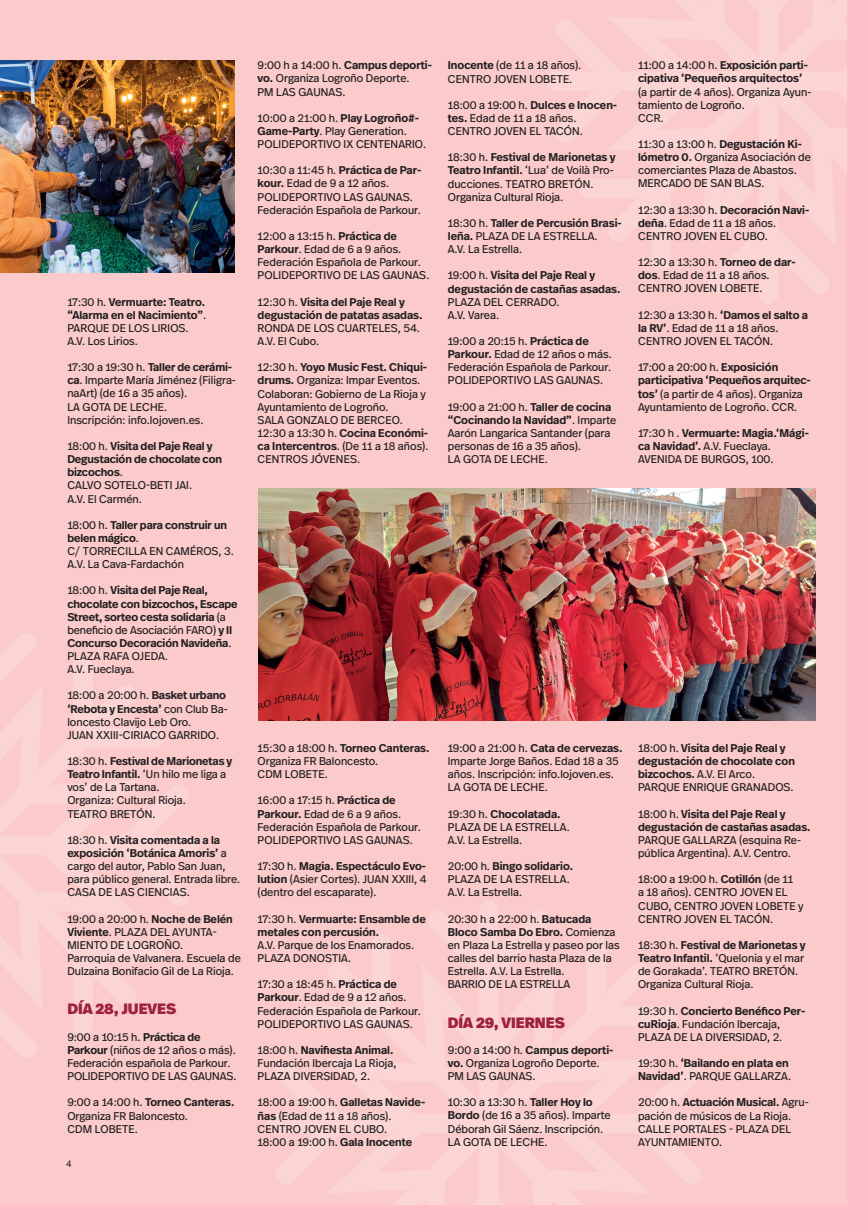
<style>
.page{position:relative;width:847px;height:1205px;background:#facbca}
.page>*{position:absolute;margin:0;border:0;box-sizing:border-box;transform-origin:0 0}
.t1{font:900 15px "Real Head Pro";color:#9f213d}
.t2{font:11.25px/13.1px "Real Head Pro";color:#231f20}
.t3{font:600 11.25px/13.1px "Real Head Pro";color:#231f20}
.t4{font:9.38px "Arial";color:#231f20}
.s1{font-weight:600}
.s2{font-weight:400}
</style>
<div class="page">
<img style="left:259px;top:488px;width:556px;height:233px">
<img style="left:0;top:60px;width:235px;height:213px">
<p class="t2" style="left:67px;top:295px;width:141px">17:30 h. <span class="s1">Vermuarte: Teatro. “Alarma en el Nacimiento”</span>.<br>PARQUE DE LOS LIRIOS.<br>A.V. Los Lirios.</p>
<p class="t2" style="left:67px;top:360px;width:170px">17:30 a 19:30 h. <span class="s1">Taller de cerámi&shy;ca</span>. Imparte María Jiménez (Filigra&shy;naArt) (de 16 a 35 años).<br>LA GOTA DE LECHE.<br>Inscripción: info.lojoven.es.</p>
<p class="t3" style="left:67px;top:439px;width:156px"><span class="s2">18:00 h.</span> Visita del Paje Real y<br>Degustación de chocolate con bizcochos<span class="s2">.<br>CALVO SOTELO-BETI JAI.<br>A.V. El Carmén.</span></p>
<p class="t2" style="left:67px;top:518px;width:168px">18:00 h. <span class="s1">Taller para construir un belen mágico</span>.<br>C/ TORRECILLA EN CAMÉROS, 3.<br>A.V. La Cava-Fardachón</p>
<p class="t3" style="left:67px;top:584px;width:172px"><span class="s2">18:00 h.</span> Visita del Paje Real, chocolate con bizcochos, Escape<br>Street, sorteo cesta solidaria <span class="s2">(a beneficio de Asociación FARO)</span> y II<br>Concurso Decoración Navideña<span class="s2">.<br>PLAZA RAFA OJEDA.<br>A.V. Fueclaya.</span></p>
<p class="t2" style="left:67px;top:689px;width:162px">18:00 a 20:00 h. <span class="s1">Basket urbano ‘Rebota y Encesta’</span> con Club Ba&shy;loncesto Clavijo Leb Oro.<br>JUAN XXIII-CIRIACO GARRIDO.</p>
<p class="t2" style="left:67px;top:754px;width:167px">18:30 h. <span class="s1">Festival de Marionetas y<br>Teatro Infantil.</span> ‘Un hilo me liga a vos’ de La Tartana.<br>Organiza: Cultural Rioja.<br>TEATRO BRETÓN.</p>
<p class="t2" style="left:67px;top:833px;width:175px">18:30 h. <span class="s1">Visita comentada a la exposición ‘Botánica Amoris’</span> a cargo del autor, Pablo San Juan, para público general. Entrada libre.<br>CASA DE LAS CIENCIAS.</p>
<p class="t2" style="left:67px;top:912px;width:175px">19:00 a 20:00 h. <span class="s1">Noche de Belén<br>Viviente</span>. PLAZA DEL AYUNTA-<br>MIENTO DE LOGROÑO.<br>Parroquia de Valvanera. Escuela de<br>Dulzaina Bonifacio Gil de La Rioja.</p>
<h1 class="t1" style="left:67px;top:998px;width:110px">DÍA 28, JUEVES</h1>
<p class="t2" style="left:67px;top:1030px;width:171px">9:00 a 10:15 h. <span class="s1">Práctica de<br>Parkour</span> (niños de 12 años o más).<br>Federación española de Parkour.<br>POLIDEPORTIVO DE LAS GAUNAS.</p>
<p class="t2" style="left:67px;top:1095px;width:169px">9:00 a 14:00 h. <span class="s1">Torneo Canteras.<br></span>Organiza FR Baloncesto.<br>CDM LOBETE.</p>
<p class="t4" style="left:67px;top:1158px;width:7px">4</p>
<p class="t2" style="left:258px;top:58px;width:176px">9:00 h a 14:00 h. <span class="s1">Campus deporti&shy;vo.</span> Organiza Logroño Deporte.<br>PM LAS GAUNAS.</p>
<p class="t2" style="left:258px;top:111px;width:170px">10:00 a 21:00 h. <span class="s1">Play Logroño#-<br>Game-Party</span>. Play Generation.<br>POLIDEPORTIVO IX CENTENARIO.</p>
<p class="t2" style="left:258px;top:163px;width:165px">10:30 a 11:45 h. <span class="s1">Práctica de Par&shy;kour.</span> Edad de 9 a 12 años.<br>POLIDEPORTIVO LAS GAUNAS.<br>Federación Española de Parkour.</p>
<p class="t2" style="left:258px;top:229px;width:173px">12:00 a 13:15 h. <span class="s1">Práctica de<br>Parkour</span>. Edad de 6 a 9 años.<br>Federación Española de Parkour.<br>POLIDEPORTIVO DE LAS GAUNAS.</p>
<p class="t3" style="left:258px;top:295px;width:166px"><span class="s2">12:30 h.</span> Visita del Paje Real y degustación de patatas asadas.</p>
<p class="t2" style="left:258px;top:321px;width:164px">RONDA DE LOS CUARTELES, 54.<br>A.V. El Cubo.</p>
<p class="t2" style="left:258px;top:360px;width:172px">12:30 h. <span class="s1">Yoyo Music Fest. Chiqui&shy;drums.</span> Organiza: Impar Eventos.<br>Colaboran: Gobierno de La Rioja y<br>Ayuntamiento de Logroño.<br>SALA GONZALO DE BERCEO.<br>12:30 a 13:30 h. <span class="s1">Cocina Económi&shy;ca Intercentros</span>. (De 11 a 18 años).<br>CENTROS JÓVENES.</p>
<p class="t2" style="left:448px;top:59px;width:135px"><span class="s1">Inocente</span> (de 11 a 18 años).<br>CENTRO JOVEN LOBETE.</p>
<p class="t2" style="left:448px;top:98px;width:171px">18:00 a 19:00 h. <span class="s1">Dulces e Inocen&shy;tes.</span> Edad de 11 a 18 años.<br>CENTRO JOVEN EL TACÓN.</p>
<p class="t2" style="left:448px;top:150px;width:169px">18:30 h. <span class="s1">Festival de Marionetas y<br>Teatro Infantil.</span> ‘Lua’ de Voilà Pro&shy;ducciones. TEATRO BRETÓN.<br>Organiza Cultural Rioja.</p>
<p class="t2" style="left:448px;top:216px;width:175px">18:30 h. <span class="s1">Taller de Percusión Brasi&shy;leña.</span> PLAZA DE LA ESTRELLA.<br>A.V. La Estrella.</p>
<p class="t3" style="left:448px;top:269px;width:174px"><span class="s2">19:00 h.</span> Visita del Paje Real y degustación de castañas asadas.</p>
<p class="t2" style="left:448px;top:295px;width:113px">PLAZA DEL CERRADO.<br>A.V. Varea.</p>
<p class="t2" style="left:448px;top:334px;width:165px">19:00 a 20:15 h. <span class="s1">Práctica de<br>Parkour.</span> Edad de 12 años o más.<br>Federación Española de Parkour.<br>POLIDEPORTIVO LAS GAUNAS.</p>
<p class="t2" style="left:448px;top:400px;width:170px">19:00 a 21:00 h. <span class="s1">Taller de cocina “Cocinando la Navidad”</span>. Imparte<br>Aarón Langarica Santander (para personas de 16 a 35 años).<br>LA GOTA DE LECHE.</p>
<p class="t3" style="left:638px;top:58px;width:171px"><span class="s2">11:00 a 14:00 h.</span> Exposición parti&shy;cipativa ‘Pequeños arquitectos’</p>
<p class="t2" style="left:638px;top:85px;width:175px">(a partir de 4 años). Organiza Ayun&shy;tamiento de Logroño.<br>CCR.</p>
<p class="t2" style="left:638px;top:137px;width:174px">11:30 a 13:00 h. <span class="s1">Degustación Ki&shy;lómetro 0.</span> Organiza Asociación de comerciantes Plaza de Abastos.<br>MERCADO DE SAN BLAS.</p>
<p class="t2" style="left:638px;top:203px;width:173px">12:30 a 13:30 h. <span class="s1">Decoración Navi&shy;deña</span>. Edad de 11 a 18 años.<br>CENTRO JOVEN EL CUBO.</p>
<p class="t2" style="left:638px;top:255px;width:159px">12:30 a 13:30 h. <span class="s1">Torneo de dar&shy;dos</span>. Edad de 11 a 18 años.<br>CENTRO JOVEN LOBETE.</p>
<p class="t2" style="left:638px;top:308px;width:171px">12:30 a 13:30 h. <span class="s1">‘Damos el salto a la RV’</span>. Edad de 11 a 18 años.<br>CENTRO JOVEN EL TACÓN.</p>
<p class="t2" style="left:638px;top:360px;width:174px">17:00 a 20:00 h. <span class="s1">Exposición participativa ‘Pequeños arquitec&shy;tos’</span> (a partir de 4 años). Organiza<br>Ayuntamiento de Logroño. CCR.</p>
<p class="t2" style="left:638px;top:426px;width:172px">17:30 h . <span class="s1">Vermuarte: Magia.‘Mági&shy;ca Navidad’.</span> A.V. Fueclaya.<br>AVENIDA DE BURGOS, 100.</p>
<p class="t2" style="left:258px;top:741px;width:173px">15:30 a 18:00 h. <span class="s1">Torneo Canteras.<br></span>Organiza FR Baloncesto.<br>CDM LOBETE.</p>
<p class="t2" style="left:258px;top:794px;width:165px">16:00 a 17:15 h. <span class="s1">Práctica de<br>Parkour.</span> Edad de 6 a 9 años.<br>Federación Española de Parkour.<br>POLIDEPORTIVO LAS GAUNAS.</p>
<p class="t2" style="left:258px;top:859px;width:171px;text-align:justify">17:30 h. <span class="s1">Magia. Espectáculo Evo&shy;lution</span> (Asier Cortes). JUAN XXIII, 4 (dentro del escaparate).</p>
<p class="t3" style="left:258px;top:912px;width:170px"><span class="s2">17:30 h.</span> Vermuarte: Ensamble de metales con percusión.</p>
<p class="t2" style="left:258px;top:938px;width:158px">A.V. Parque de los Enamorados.<br>PLAZA DONOSTIA.</p>
<p class="t2" style="left:258px;top:977px;width:165px">17:30 a 18:45 h. <span class="s1">Práctica de<br>Parkour</span>. Edad de 9 a 12 años.<br>Federación Española de Parkour.<br>POLIDEPORTIVO LAS GAUNAS.</p>
<p class="t2" style="left:258px;top:1043px;width:140px">18:00 h. <span class="s1">Navifiesta Animal.<br></span>Fundación Ibercaja La Rioja,<br>PLAZA DIVERSIDAD, 2.</p>
<p class="t2" style="left:258px;top:1095px;width:169px">18:00 a 19:00 h. <span class="s1">Galletas Navide&shy;ñas</span> (Edad de 11 a 18 años).<br>CENTRO JOVEN EL CUBO.<br>18:00 a 19:00 h. <span class="s1">Gala Inocente</span></p>
<p class="t2" style="left:448px;top:741px;width:176px">19:00 a 21:00 h. <span class="s1">Cata de cervezas.<br></span>Imparte Jorge Baños. Edad 18 a 35 años. Inscripción: info.lojoven.es.<br>LA GOTA DE LECHE.</p>
<p class="t2" style="left:448px;top:807px;width:123px">19:30 h. <span class="s1">Chocolatada.<br></span>PLAZA DE LA ESTRELLA.<br>A.V. La Estrella.</p>
<p class="t2" style="left:448px;top:859px;width:127px">20:00 h. <span class="s1">Bingo solidario.<br></span>PLAZA DE LA ESTRELLA.<br>A.V. La Estrella.</p>
<p class="t2" style="left:448px;top:912px;width:173px">20:30 h a 22:00 h. <span class="s1">Batucada<br>Bloco Samba Do Ebro.</span> Comienza en Plaza La Estrella y paseo por las calles del barrio hasta Plaza de la<br>Estrella. A.V. La Estrella.<br>BARRIO DE LA ESTRELLA</p>
<h1 class="t1" style="left:448px;top:1011px;width:118px">DÍA 29, VIERNES</h1>
<p class="t2" style="left:448px;top:1043px;width:167px">9:00 a 14:00 h. <span class="s1">Campus deporti&shy;vo.</span> Organiza Logroño Deporte.<br>PM LAS GAUNAS.</p>
<p class="t2" style="left:448px;top:1095px;width:164px">10:30 a 13:30 h. <span class="s1">Taller Hoy lo<br>Bordo</span> (de 16 a 35 años). Imparte<br>Déborah Gil Sáenz. Inscripción.<br>LA GOTA DE LECHE.</p>
<p class="t3" style="left:638px;top:741px;width:158px"><span class="s2">18:00 h.</span> Visita del Paje Real y degustación de chocolate con bizcochos. <span class="s2">A.V. El Arco.<br>PARQUE ENRIQUE GRANADOS.</span></p>
<p class="t3" style="left:638px;top:807px;width:174px"><span class="s2">18:00 h.</span> Visita del Paje Real y degustación de castañas asadas.</p>
<p class="t2" style="left:638px;top:833px;width:165px">PARQUE GALLARZA (esquina Re&shy;pública Argentina). A.V. Centro.</p>
<p class="t2" style="left:638px;top:872px;width:167px">18:00 a 19:00 h. <span class="s1">Cotillón</span> (de 11<br>a 18 años). CENTRO JOVEN EL<br>CUBO, CENTRO JOVEN LOBETE y<br>CENTRO JOVEN EL TACÓN.</p>
<p class="t2" style="left:638px;top:938px;width:169px">18:30 h. <span class="s1">Festival de Marionetas y<br>Teatro Infantil.</span> ‘Quelonia y el mar de Gorakada’. TEATRO BRETÓN.<br>Organiza Cultural Rioja.</p>
<p class="t2" style="left:638px;top:1004px;width:169px">19:30 h. <span class="s1">Concierto Benéfico Per&shy;cuRioja</span>. Fundación Ibercaja,<br>PLAZA DE LA DIVERSIDAD, 2.</p>
<p class="t3" style="left:638px;top:1056px;width:154px"><span class="s2">19:30 h.</span> ‘Bailando en plata en<br>Navidad’<span class="s2">. PARQUE GALLARZA.</span></p>
<p class="t2" style="left:638px;top:1095px;width:172px">20:00 h. <span class="s1">Actuación Musical.</span> Agru&shy;pación de músicos de La Rioja.<br>CALLE PORTALES - PLAZA DEL<br>AYUNTAMIENTO.</p>
</div>
